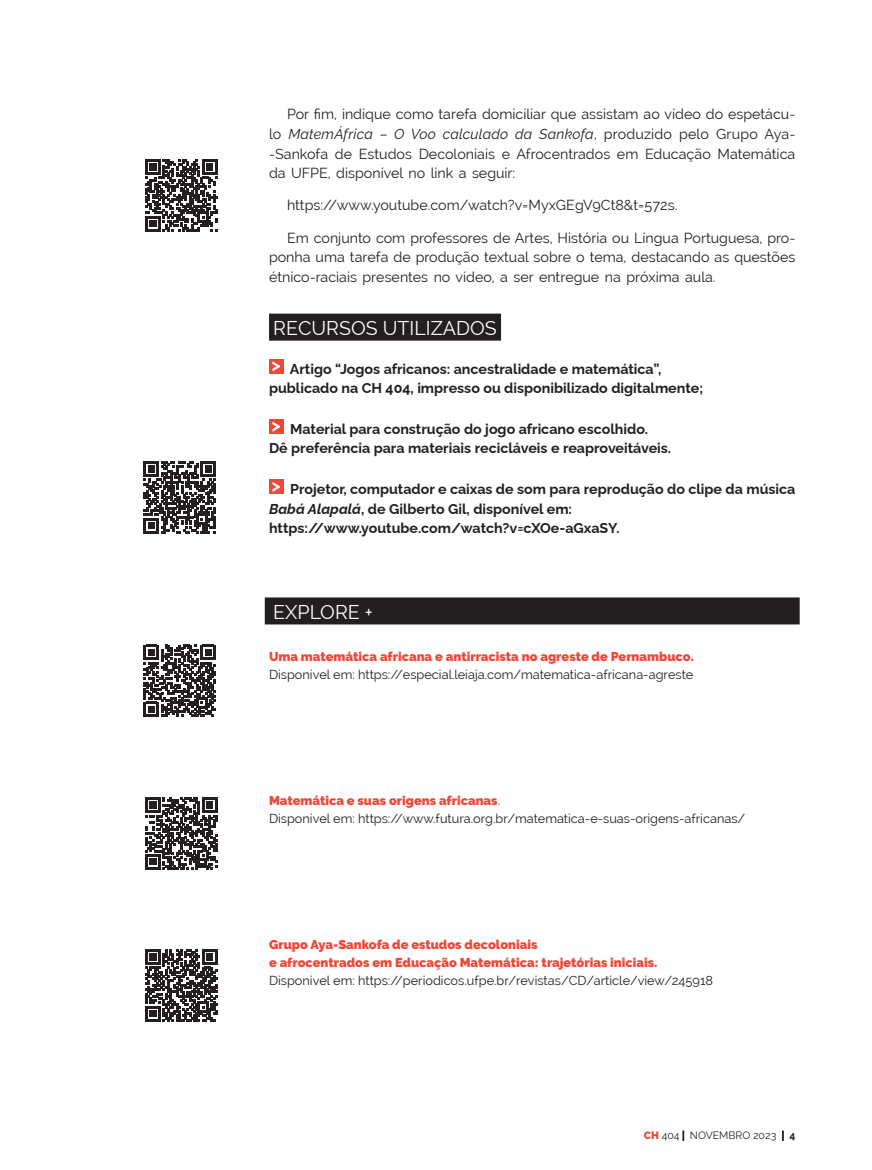
<style>
.page{position:relative;width:872px;height:1170px;background:#fff}
.page>*{position:absolute;margin:0;border:0;box-sizing:border-box;transform-origin:0 0}
.t1{font:19.5px "Raleway";color:#fff}
.t2{font:14.25px/19.5px "Raleway";color:#231f20;text-align:justify}
.t3{font:700 14.25px/19.5px "Raleway";color:#231f20}
.t4{font:12.75px/18px "Raleway";color:#231f20}
.t5{font:900 12.75px/18px "Raleway";color:#ef4838}
.t6{font:10.5px "Raleway";color:#231f20}
.s1{font-style:italic}
.s2{font-weight:900;color:#ef4838}
.s3{font-weight:700}
</style>
<div class="page">
<svg style="left:145px;top:159px;width:72px;height:72px"></svg>
<svg style="left:144px;top:461px;width:72px;height:72px"></svg>
<svg style="left:144px;top:644px;width:72px;height:72px"></svg>
<svg style="left:145px;top:797px;width:72px;height:72px"></svg>
<svg style="left:145px;top:949px;width:72px;height:72px"></svg>
<div style="left:269px;top:313px;width:232px;height:27px;background:#231f20"></div>
<div style="left:265px;top:597px;width:534px;height:27px;background:#231f20"></div>
<div style="left:269px;top:359px;width:14px;height:14px;background:#ef4838"></div>
<svg style="left:272px;top:361px;width:8px;height:10px"></svg>
<div style="left:269px;top:419px;width:14px;height:15px;background:#ef4838"></div>
<svg style="left:272px;top:421px;width:8px;height:11px"></svg>
<div style="left:269px;top:479px;width:14px;height:15px;background:#ef4838"></div>
<svg style="left:272px;top:482px;width:8px;height:10px"></svg>
<p class="t2" style="left:269px;top:105px;width:528px;text-indent:18px">Por fim, indique como tarefa domiciliar que assistam ao vídeo do espetácu&shy;lo <span class="s1">MatemÁfrica – O Voo calculado da Sankofa</span>, produzido pelo Grupo Aya--Sankofa de Estudos Decoloniais e Afrocentrados em Educação Matemática da UFPE, disponível no link a seguir:</p>
<p class="t2" style="left:287px;top:195px;width:392px">https://www.youtube.com/watch?v=MyxGEgV9Ct8&amp;t=572s.</p>
<p class="t2" style="left:269px;top:228px;width:528px;text-indent:18px">Em conjunto com professores de Artes, História ou Língua Portuguesa, pro&shy;ponha uma tarefa de produção textual sobre o tema, destacando as questões étnico-raciais presentes no vídeo, a ser entregue na próxima aula.</p>
<h1 class="t1" style="left:273px;top:316px;width:225px">RECURSOS UTILIZADOS</h1>
<p class="t3" style="left:269px;top:357px;width:435px;text-indent:21px">Artigo “Jogos africanos: ancestralidade e matemática”, publicado na CH 404, impresso ou disponibilizado digitalmente;</p>
<p class="t3" style="left:269px;top:417px;width:403px;text-align:center">Material para construção do jogo africano escolhido.<br>Dê preferência para materiais recicláveis e reaproveitáveis.</p>
<p class="t3" style="left:269px;top:477px;width:528px;text-indent:21px">Projetor, computador e caixas de som para reprodução do clipe da música<br><span class="s1">Babá Alapalá</span>, de Gilberto Gil, disponível em: https://www.youtube.com/watch?v=cXOe-aGxaSY.</p>
<h1 class="t1" style="left:273px;top:600px;width:101px">EXPLORE +</h1>
<p class="t5" style="left:269px;top:647px;width:426px">Uma matemática africana e antirracista no agreste de Pernambuco.</p>
<p class="t4" style="left:269px;top:665px;width:426px">Disponível em: https://especial.leiaja.com/matematica-africana-agreste</p>
<p class="t4" style="left:269px;top:791px;width:478px"><span class="s2">Matemática e suas origens africanas</span>.<br>Disponível em: https://www.futura.org.br/matematica-e-suas-origens-africanas/</p>
<p class="t5" style="left:269px;top:935px;width:390px">Grupo Aya-Sankofa de estudos decoloniais<br>e afrocentrados em Educação Matemática: trajetórias iniciais.</p>
<p class="t4" style="left:269px;top:971px;width:445px">Disponível em: https://periodicos.ufpe.br/revistas/CD/article/view/245918</p>
<p class="t6" style="left:644px;top:1129px;width:153px"><span class="s2">CH</span> 404 | NOVEMBRO 2023 | <span class="s3">4</span></p>
</div>
